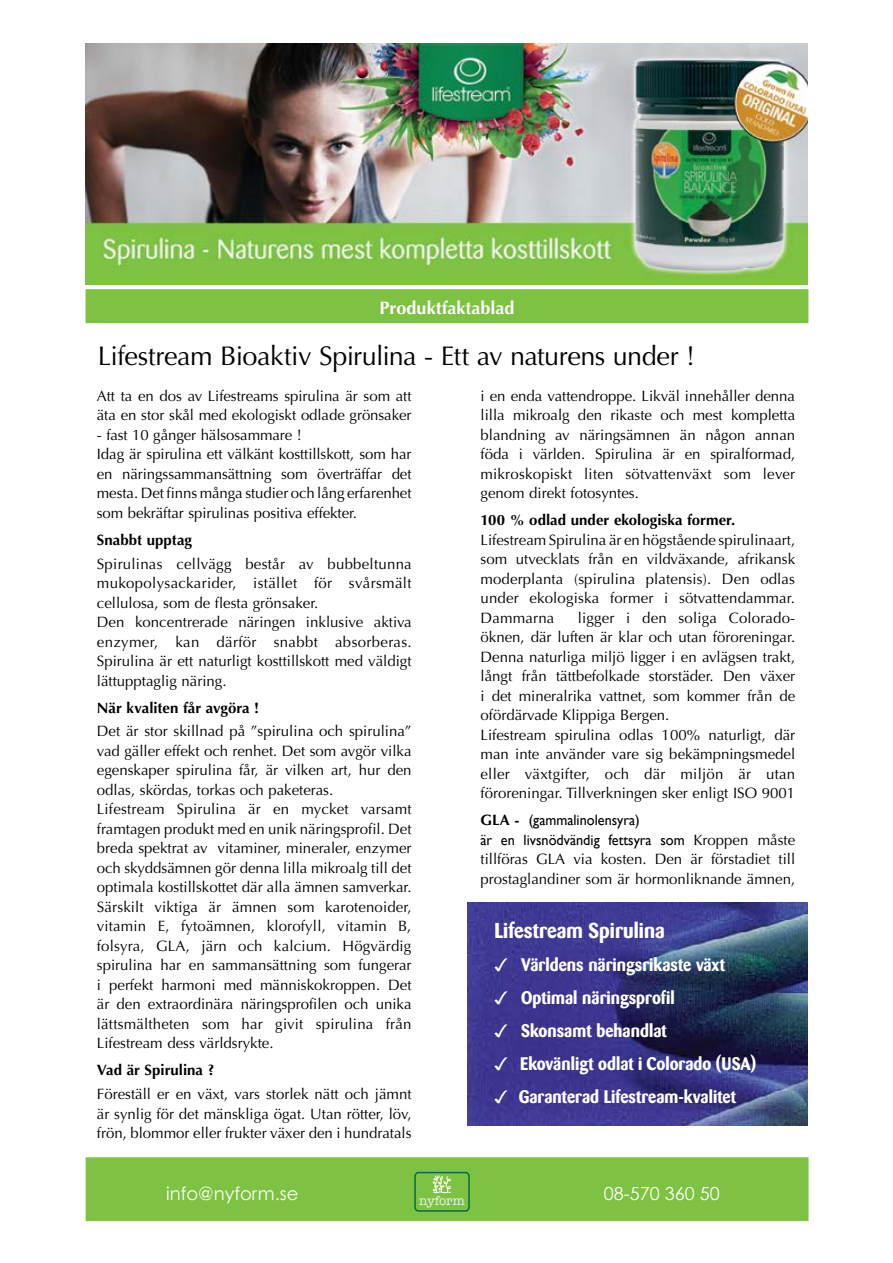
<style>
.page{position:relative;width:893px;height:1263px;background:#fff}
.page>*{position:absolute;margin:0;border:0;box-sizing:border-box;transform-origin:0 0}
.t1{font:27px "Optima";letter-spacing:-.02em;color:#000}
.t2{font:700 21.3px "Barmeno";color:#fff;scale:.95 1}
.t3{font:700 18px/33px "Barmeno";color:#fff;scale:.95 1}
.t4{font:18px "Century Gothic";color:#fff}
.t5{font:700 18px "Optima";color:#fff}
.t6{font:15px/19.5px "Optima";color:#000}
.t7{font:700 15px "Optima";color:#000}
.t8{font:15px/19.5px "Gill Sans";color:#000;scale:.95 1}
.t9{font:13.05px "American Typewriter";color:#f1f1f2}
.s1{font-family:"Optima";font-weight:700}
.s2{font-family:"Optima"}
.s3{font-family:"Monotype Sorts";font-weight:400}
</style>
<div class="page">
<img style="left:85px;top:44px;width:723px;height:240px">
<div style="left:86px;top:1157px;width:722px;height:64px;background:#7dc242;border:2px solid #7dc242"></div>
<svg style="left:414px;top:1171px;width:56px;height:41px"></svg>
<img style="left:467px;top:902px;width:341px;height:223px">
<div style="left:86px;top:290px;width:722px;height:32px;background:#7dc242"></div>
<div style="left:86px;top:289px;width:722px;height:34px;border:2px solid #7dc242"></div>
<p class="t5" style="left:380px;top:298px;width:136px">Produktfaktablad</p>
<h1 class="t1" style="left:98px;top:340px;width:599px">Lifestream Bioaktiv Spirulina - Ett av naturens under !</h1>
<p class="t6" style="left:97px;top:386px;width:316px">Att ta en dos av Lifestreams spirulina är som att äta en stor skål med ekologiskt odlade grönsaker</p>
<p class="t6" style="left:97px;top:425px;width:316px">- fast 10 gånger hälsosammare !<br>Idag är spirulina ett välkänt kosttillskott, som har en näringssammansättning som överträffar det mesta. Det finns många studier och lång erfarenhet som bekräftar spirulinas positiva effekter.</p>
<p class="t7" style="left:97px;top:531px;width:97px">Snabbt upptag</p>
<p class="t6" style="left:97px;top:554px;width:316px">Spirulinas cellvägg består av bubbeltunna mukopolysackarider, istället för svårsmält cellulosa, som de flesta grönsaker.<br>Den koncentrerade näringen inklusive aktiva enzymer, kan därför snabbt absorberas.<br>Spirulina är ett naturligt kosttillskott med väldigt lättupptaglig näring.</p>
<p class="t7" style="left:97px;top:699px;width:164px">När kvaliten får avgöra !</p>
<p class="t6" style="left:97px;top:722px;width:316px">Det är stor skillnad på ”spirulina och spirulina” vad gäller effekt och renhet. Det som avgör vilka egenskaper spirulina får, är vilken art, hur den odlas, skördas, torkas och paketeras.<br>Lifestream Spirulina är en mycket varsamt framtagen produkt med en unik näringsprofil. Det breda spektrat av vitaminer, mineraler, enzymer och skyddsämnen gör denna lilla mikroalg till det optimala kostillskottet där alla ämnen samverkar.<br>Särskilt viktiga är ämnen som karotenoider, vitamin E, fytoämnen, klorofyll, vitamin B, folsyra, GLA, järn och kalcium. Högvärdig spirulina har en sammansättning som fungerar i perfekt harmoni med människokroppen. Det är den extraordinära näringsprofilen och unika lättsmältheten som har givit spirulina från Lifestream dess världsrykte.</p>
<p class="t7" style="left:97px;top:1061px;width:119px">Vad är Spirulina ?</p>
<p class="t6" style="left:97px;top:1084px;width:316px;text-align:justify">Föreställ er en växt, vars storlek nätt och jämnt är synlig för det mänskliga ögat. Utan rötter, löv, frön, blommor eller frukter växer den i hundratals</p>
<p class="t6" style="left:480px;top:386px;width:316px;text-align:justify">i en enda vattendroppe. Likväl innehåller denna lilla mikroalg den rikaste och mest kompletta blandning av näringsämnen än någon annan föda i världen. Spirulina är en spiralformad, mikroskopiskt liten sötvattenväxt som lever genom direkt fotosyntes.</p>
<p class="t7" style="left:480px;top:511px;width:256px">100 % odlad under ekologiska former.</p>
<p class="t6" style="left:480px;top:530px;width:316px;text-align:justify">Lifestream Spirulina är en högstående spirulinaart, som utvecklats från en vildväxande, afrikansk moderplanta (spirulina platensis). Den odlas under ekologiska former i sötvattendammar.<br>Dammarna</p>
<p class="t6" style="left:480px;top:608px;width:316px;text-indent:97px">ligger i den soliga Colorado&shy;öknen, där luften är klar och utan föroreningar.<br>Denna naturliga miljö ligger i en avlägsen trakt, långt från tättbefolkade storstäder. Den växer i det mineralrika vattnet, som kommer från de ofördärvade Klippiga Bergen.<br>Lifestream spirulina odlas 100% naturligt, där man inte använder vare sig bekämpningsmedel eller växtgifter, och där miljön är utan föroreningar. Tillverkningen sker enligt ISO 9001</p>
<p class="t8" style="left:480px;top:810px;width:333px"><span class="s1">GLA -</span> (gammalinolensyra)<br>är en livsnödvändig fettsyra som <span class="s2">Kroppen måste</span></p>
<p class="t6" style="left:480px;top:850px;width:316px">tillföras GLA via kosten. Den är förstadiet till prostaglandiner som är hormonliknande ämnen,</p>
<h2 class="t2" style="left:495px;top:917px;width:181px">Lifestream Spirulina</h2>
<p class="t3" style="left:495px;top:948px;width:277px"><span class="s3">3</span> Världens näringsrikaste växt<br><span class="s3">3</span> Optimal näringsprofil<br><span class="s3">3</span> Skonsamt behandlat<br><span class="s3">3</span> Ekovänligt odlat i Colorado (USA)<br><span class="s3">3</span> Garanterad Lifestream-kvalitet</p>
<p class="t4" style="left:166px;top:1183px;width:134px">info@nyform.se</p>
<p class="t9" style="left:419px;top:1190px;width:47px">nyform</p>
<p class="t4" style="left:604px;top:1182px;width:117px">08-570 360 50</p>
</div>
